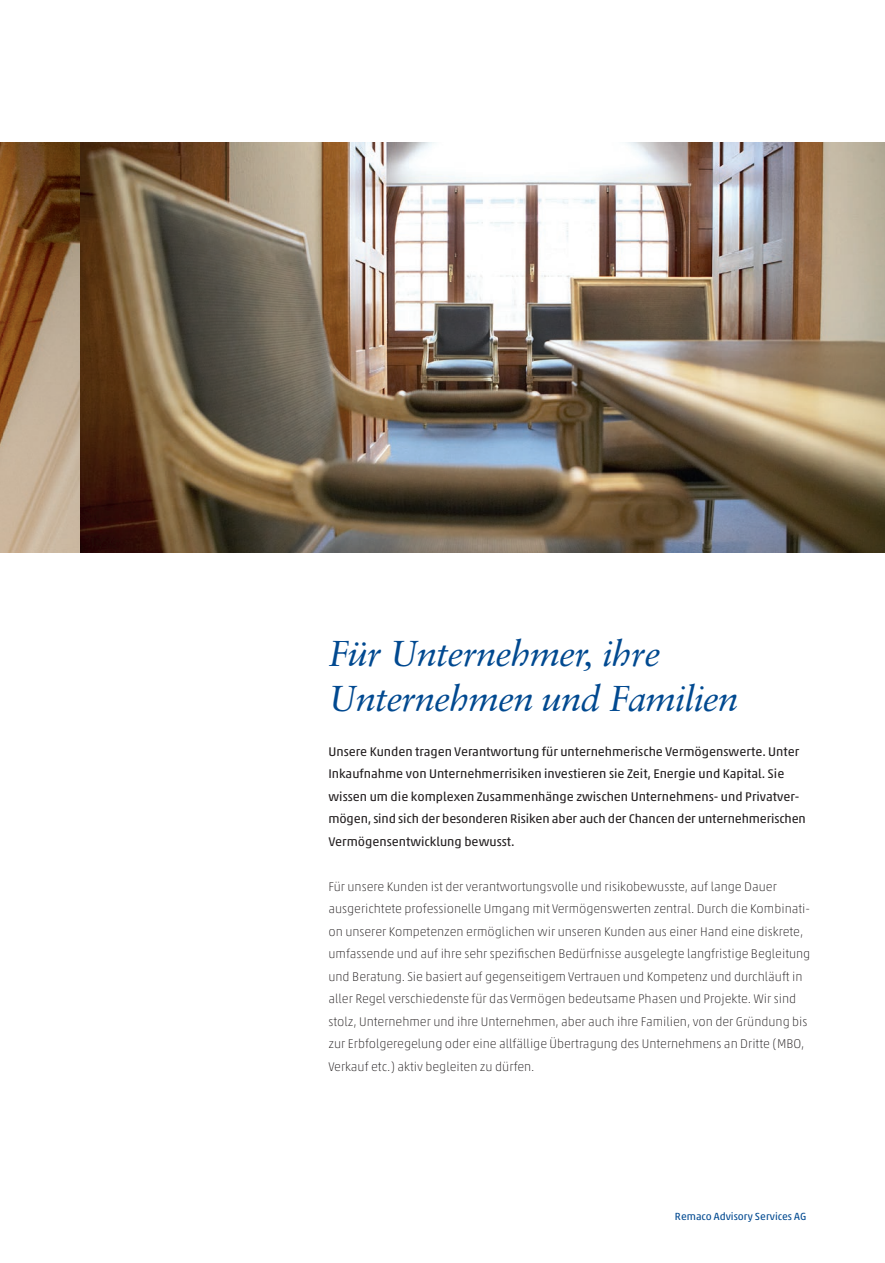
<style>
.page{position:relative;width:885px;height:1263px;background:#fff}
.page>*{position:absolute;margin:0;border:0;box-sizing:border-box;transform-origin:0 0}
.t1{font:italic 36px/45px "Sabon";letter-spacing:-.02em;color:#014990}
.t2{font:100 12.75px/22.5px "Akko Pro";color:#231f20}
.t3{font:12.75px/22.5px "Akko Std";color:#231f20}
.t4{font:10.5px "Akko Std";color:#014990}
</style>
<div class="page">
<img style="left:0;top:142px;width:81px;height:411px">
<img style="left:81px;top:142px;width:803px;height:411px">
<h1 class="t1" style="left:328px;top:631px;width:411px">Für Unternehmer, ihre<br>Unternehmen und Familien</h1>
<p class="t3" style="left:328px;top:740px;width:479px">Unsere Kunden tragen Verantwortung für unternehmerische Vermögenswerte. Unter Inkaufnahme von Unternehmerrisiken investieren sie Zeit, Energie und Kapital. Sie wissen um die komplexen Zusammenhänge zwischen Unternehmens- und Privatver&shy;mögen, sind sich der besonderen Risiken aber auch der Chancen der unternehmerischen Vermögensentwicklung bewusst.</p>
<p class="t2" style="left:328px;top:875px;width:483px">Für unsere Kunden ist der verantwortungsvolle und risikobewusste, auf lange Dauer ausgerichtete professionelle Umgang mit Vermögenswerten zentral. Durch die Kombinati&shy;on unserer Kompetenzen ermöglichen wir unseren Kunden aus einer Hand eine diskrete, umfassende und auf ihre sehr spezifischen Bedürfnisse ausgelegte langfristige Begleitung und Beratung. Sie basiert auf gegenseitigem Vertrauen und Kompetenz und durchläuft in aller Regel verschiedenste für das Vermögen bedeutsame Phasen und Projekte. Wir sind stolz, Unternehmer und ihre Unternehmen, aber auch ihre Familien, von der Gründung bis zur Erbfolgeregelung oder eine allfällige Übertragung des Unternehmens an Dritte (MBO, Verkauf etc.) aktiv begleiten zu dürfen.</p>
<p class="t4" style="left:675px;top:1210px;width:133px">Remaco Advisory Services AG</p>
</div>
